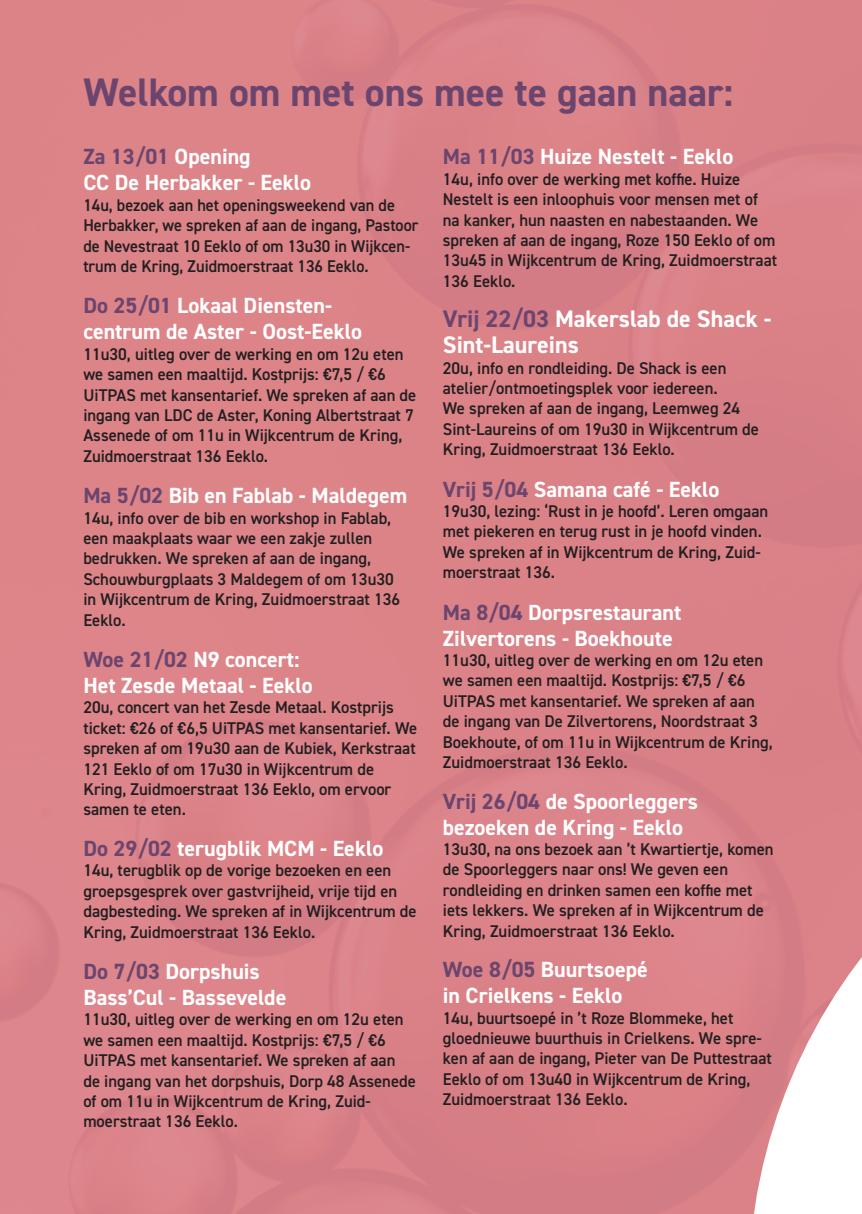
<style>
.page{position:relative;width:862px;height:1214px;background:#fff}
.page>*{position:absolute;margin:0;border:0;box-sizing:border-box;transform-origin:0 0}
.t1{font:700 39.8px "DIN2014";color:#6c456f}
.t2{font:700 24px/26px "DIN2014";color:#fff}
.t3{font:700 22px/26px "DIN2014";color:#fff}
.t4{font:600 17px/20.4px "DIN2014";color:#231f20}
.t5{font:600 17px/20.4px "DIN2014";color:#231f20;scale:.96 1}
.s1{color:#6c456f}
</style>
<div class="page">
<div style="left:0;top:0;width:862px;height:1213px;background:#dc828b"></div>
<svg style="left:754px;top:957px;width:108px;height:256px;fill:#fff"></svg>
<p class="t1" style="left:83px;top:66px;width:651px">Welkom om met ons mee te gaan naar:</p>
<p class="t3" style="left:83px;top:143px;width:229px"><span class="s1">Za 13/01</span> Opening<br>CC De Herbakker - Eeklo</p>
<p class="t5" style="left:83px;top:194px;width:350px">14u, bezoek aan het openingsweekend van de Herbakker, we spreken af aan de ingang, Pastoor de Nevestraat 10 Eeklo of om 13u30 in Wijkcen&shy;trum de Kring, Zuidmoerstraat 136 Eeklo.</p>
<p class="t3" style="left:83px;top:292px;width:280px"><span class="s1">Do 25/01</span> Lokaal Diensten&shy;centrum de Aster - Oost-Eeklo</p>
<p class="t4" style="left:83px;top:343px;width:334px">11u30, uitleg over de werking en om 12u eten we samen een maaltijd. Kostprijs: €7,5 / €6<br>UiTPAS met kansentarief. We spreken af aan de ingang van LDC de Aster, Koning Albertstraat 7<br>Assenede of om 11u in Wijkcentrum de Kring, Zuidmoerstraat 136 Eeklo.</p>
<p class="t3" style="left:83px;top:482px;width:325px"><span class="s1">Ma 5/02</span> Bib en Fablab - Maldegem</p>
<p class="t4" style="left:83px;top:507px;width:318px">14u, info over de bib en workshop in Fablab, een maakplaats waar we een zakje zullen bedrukken. We spreken af aan de ingang, Schouwburgplaats 3 Maldegem of om 13u30 in Wijkcentrum de Kring, Zuidmoerstraat 136<br>Eeklo.</p>
<p class="t3" style="left:83px;top:646px;width:231px"><span class="s1">Woe 21/02</span> N9 concert:<br>Het Zesde Metaal - Eeklo</p>
<p class="t4" style="left:83px;top:696px;width:335px">20u, concert van het Zesde Metaal. Kostprijs ticket: €26 of €6,5 UiTPAS met kansentarief. We spreken af om 19u30 aan de Kubiek, Kerkstraat 121 Eeklo of om 17u30 in Wijkcentrum de Kring, Zuidmoerstraat 136 Eeklo, om ervoor samen te eten.</p>
<p class="t3" style="left:83px;top:835px;width:301px"><span class="s1">Do 29/02</span> terugblik MCM - Eeklo</p>
<p class="t4" style="left:83px;top:859px;width:335px">14u, terugblik op de vorige bezoeken en een groepsgesprek over gastvrijheid, vrije tijd en dagbesteding. We spreken af in Wijkcentrum de Kring, Zuidmoerstraat 136 Eeklo.</p>
<p class="t3" style="left:83px;top:957px;width:204px"><span class="s1">Do 7/03</span> Dorpshuis<br>Bass’Cul - Bassevelde</p>
<p class="t4" style="left:83px;top:1008px;width:334px">11u30, uitleg over de werking en om 12u eten we samen een maaltijd. Kostprijs: €7,5 / €6<br>UiTPAS met kansentarief. We spreken af aan de ingang van het dorpshuis, Dorp 48 Assenede of om 11u in Wijkcentrum de Kring, Zuid&shy;moerstraat 136 Eeklo.</p>
<p class="t3" style="left:443px;top:143px;width:292px"><span class="s1">Ma 11/03</span> Huize Nestelt - Eeklo</p>
<p class="t4" style="left:443px;top:168px;width:336px">14u, info over de werking met koffie. Huize Nestelt is een inloophuis voor mensen met of na kanker, hun naasten en nabestaanden. We spreken af aan de ingang, Roze 150 Eeklo of om 13u45 in Wijkcentrum de Kring, Zuidmoerstraat 136 Eeklo.</p>
<p class="t2" style="left:443px;top:305px;width:330px"><span class="s1">Vrij 22/03</span> Makerslab de Shack -<br>Sint-Laureins</p>
<p class="t4" style="left:443px;top:357px;width:318px">20u, info en rondleiding. De Shack is een atelier/ontmoetingsplek voor iedereen.<br>We spreken af aan de ingang, Leemweg 24<br>Sint-Laureins of om 19u30 in Wijkcentrum de Kring, Zuidmoerstraat 136 Eeklo.</p>
<p class="t3" style="left:443px;top:475px;width:278px"><span class="s1">Vrij 5/04</span> Samana café - Eeklo</p>
<p class="t4" style="left:443px;top:500px;width:327px">19u30, lezing: ‘Rust in je hoofd’. Leren omgaan met piekeren en terug rust in je hoofd vinden.<br>We spreken af in Wijkcentrum de Kring, Zuid&shy;moerstraat 136.</p>
<p class="t3" style="left:443px;top:598px;width:240px"><span class="s1">Ma 8/04</span> Dorpsrestaurant<br>Zilvertorens - Boekhoute</p>
<p class="t4" style="left:443px;top:649px;width:331px">11u30, uitleg over de werking en om 12u eten we samen een maaltijd. Kostprijs: €7,5 / €6<br>UiTPAS met kansentarief. We spreken af aan de ingang van De Zilvertorens, Noordstraat 3<br>Boekhoute, of om 11u in Wijkcentrum de Kring, Zuidmoerstraat 136 Eeklo.</p>
<p class="t3" style="left:443px;top:787px;width:257px"><span class="s1">Vrij 26/04</span> de Spoorleggers bezoeken de Kring - Eeklo</p>
<p class="t4" style="left:443px;top:838px;width:332px">13u30, na ons bezoek aan ’t Kwartiertje, komen de Spoorleggers naar ons! We geven een rondleiding en drinken samen een koffie met iets lekkers. We spreken af in Wijkcentrum de Kring, Zuidmoerstraat 136 Eeklo.</p>
<p class="t3" style="left:443px;top:956px;width:206px"><span class="s1">Woe 8/05</span> Buurtsoepé in Crielkens - Eeklo</p>
<p class="t4" style="left:443px;top:1006px;width:331px">14u, buurtsoepé in ’t Roze Blommeke, het gloednieuwe buurthuis in Crielkens. We spre&shy;ken af aan de ingang, Pieter van De Puttestraat Eeklo of om 13u40 in Wijkcentrum de Kring, Zuidmoerstraat 136 Eeklo.</p>
</div>
